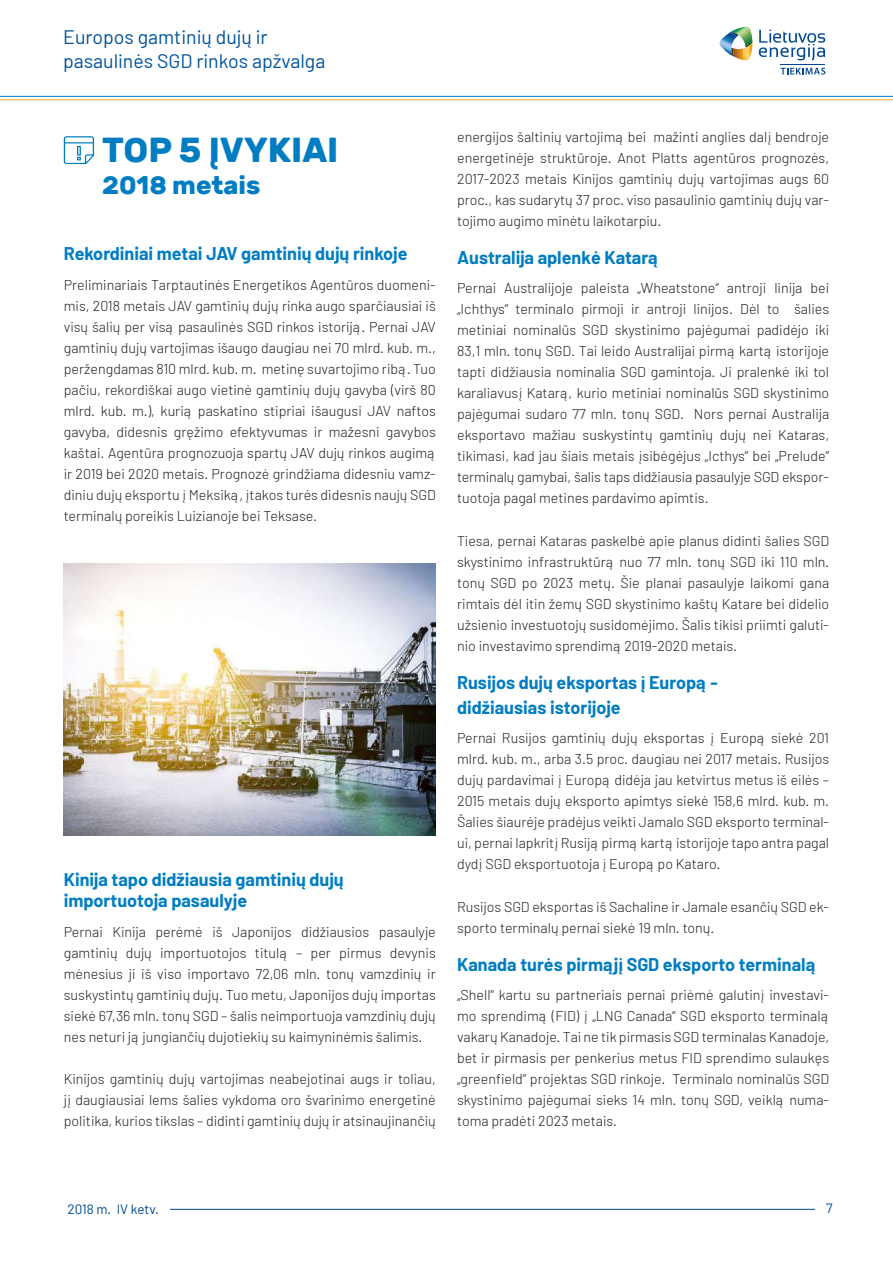
<style>
.page{position:relative;width:893px;height:1263px;background:#fff}
.page>*{position:absolute;margin:0;border:0;box-sizing:border-box;transform-origin:0 0}
.t1{font:700 34.65px "Rubik";color:#007dc2}
.t2{font:700 25.5px "Rubik";color:#007dc2}
.t3{font:19.5px/23.4px "Barlow";color:#00539b}
.t4{font:700 18px/25.2px "Barlow";color:#007dc2}
.t5{font:300 14.25px/21px "Barlow";color:#231f20;text-align:justify}
.t6{font:13.5px "Barlow";color:#004892}
</style>
<div class="page">
<hr style="left:170px;top:1209px;width:645px;height:1px;background:#004892">
<svg style="left:719px;top:27px;width:34px;height:33px"></svg>
<svg style="left:759px;top:30px;width:66px;height:31px"></svg>
<svg style="left:780px;top:68px;width:45px;height:7px"></svg>
<hr style="left:780px;top:64px;width:45px;height:1px;background:#004892">
<hr style="left:0;top:96px;width:893px;height:1px;background:#007dc2">
<hr style="left:0;top:99px;width:893px;height:1px;background:#fbae22">
<svg style="left:64px;top:136px;width:30px;height:28px"></svg>
<img style="left:64px;top:563px;width:372px;height:273px">
<h3 class="t3" style="left:63px;top:25px;width:264px">Europos gamtinių dujų ir pasaulinės SGD rinkos apžvalga</h3>
<h1 class="t1" style="left:102px;top:130px;width:238px">TOP 5 ĮVYKIAI</h1>
<h2 class="t2" style="left:102px;top:170px;width:160px">2018 metais</h2>
<p class="t4" style="left:64px;top:241px;width:345px">Rekordiniai metai JAV gamtinių dujų rinkoje</p>
<p class="t5" style="left:64px;top:274px;width:374px">Preliminariais Tarptautinės Energetikos Agentūros duomeni&shy;mis, 2018 metais JAV gamtinių dujų rinka augo sparčiausiai iš visų šalių per visą pasaulinės SGD rinkos istoriją. Pernai JAV gamtinių dujų vartojimas išaugo daugiau nei 70 mlrd. kub. m., peržengdamas 810 mlrd. kub. m. metinę suvartojimo ribą. Tuo pačiu, rekordiškai augo vietinė gamtinių dujų gavyba (virš 80 mlrd. kub. m.), kurią paskatino stipriai išaugusi JAV naftos gavyba, didesnis gręžimo efektyvumas ir mažesni gavybos kaštai. Agentūra prognozuoja spartų JAV dujų rinkos augimą ir 2019 bei 2020 metais. Prognozė grindžiama didesniu vamz&shy;diniu dujų eksportu į Meksiką, įtakos turės didesnis naujų SGD terminalų poreikis Luizianoje bei Teksase.</p>
<p class="t4" style="left:64px;top:869px;width:281px;line-height:21px">Kinija tapo didžiausia gamtinių dujų importuotoja pasaulyje</p>
<p class="t5" style="left:64px;top:921px;width:374px">Pernai Kinija perėmė iš Japonijos didžiausios pasaulyje gamtinių dujų importuotojos titulą – per pirmus devynis mėnesius ji iš viso importavo 72,06 mln. tonų vamzdinių ir suskystintų gamtinių dujų. Tuo metu, Japonijos dujų importas siekė 67,36 mln. tonų SGD – šalis neimportuoja vamzdinių dujų nes neturi ją jungiančių dujotiekių su kaimyninėmis šalimis.</p>
<p class="t5" style="left:64px;top:1068px;width:374px">Kinijos gamtinių dujų vartojimas neabejotinai augs ir toliau, jį daugiausiai lems šalies vykdoma oro švarinimo energetinė politika, kurios tikslas – didinti gamtinių dujų ir atsinaujinančių</p>
<p class="t5" style="left:457px;top:126px;width:374px">energijos šaltinių vartojimą bei mažinti anglies dalį bendroje energetinėje struktūroje. Anot Platts agentūros prognozės, 2017-2023 metais Kinijos gamtinių dujų vartojimas augs 60 proc., kas sudarytų 37 proc. viso pasaulinio gamtinių dujų var&shy;tojimo augimo minėtu laikotarpiu.</p>
<p class="t4" style="left:457px;top:245px;width:203px">Australija aplenkė Katarą</p>
<p class="t5" style="left:457px;top:277px;width:374px">Pernai Australijoje paleista „Wheatstone“ antroji linija bei „Ichthys“ terminalo pirmoji ir antroji linijos. Dėl to šalies metiniai nominalūs SGD skystinimo pajėgumai padidėjo iki 83,1 mln. tonų SGD. Tai leido Australijai pirmą kartą istorijoje tapti didžiausia nominalia SGD gamintoja. Ji pralenkė iki tol karaliavusį Katarą, kurio metiniai nominalūs SGD skystinimo pajėgumai sudaro 77 mln. tonų SGD. Nors pernai Australija eksportavo mažiau suskystintų gamtinių dujų nei Kataras, tikimasi, kad jau šiais metais įsibėgėjus „Icthys“ bei „Prelude“ terminalų gamybai, šalis taps didžiausia pasaulyje SGD ekspor&shy;tuotoja pagal metines pardavimo apimtis.</p>
<p class="t5" style="left:457px;top:530px;width:374px">Tiesa, pernai Kataras paskelbė apie planus didinti šalies SGD skystinimo infrastruktūrą nuo 77 mln. tonų SGD iki 110 mln. tonų SGD po 2023 metų. Šie planai pasaulyje laikomi gana rimtais dėl itin žemų SGD skystinimo kaštų Katare bei didelio užsienio investuotojų susidomėjimo. Šalis tikisi priimti galuti&shy;nio investavimo sprendimą 2019-2020 metais.</p>
<p class="t4" style="left:457px;top:669px;width:262px">Rusijos dujų eksportas į Europą - didžiausias istorijoje</p>
<p class="t5" style="left:457px;top:727px;width:374px">Pernai Rusijos gamtinių dujų eksportas į Europą siekė 201 mlrd. kub. m., arba 3.5 proc. daugiau nei 2017 metais. Rusijos dujų pardavimai į Europą didėja jau ketvirtus metus iš eilės – 2015 metais dujų eksporto apimtys siekė 158,6 mlrd. kub. m.<br>Šalies šiaurėje pradėjus veikti Jamalo SGD eksporto terminal&shy;ui, pernai lapkritį Rusiją pirmą kartą istorijoje tapo antra pagal dydį SGD eksportuotoja į Europą po Kataro.</p>
<p class="t5" style="left:457px;top:896px;width:374px">Rusijos SGD eksportas iš Sachaline ir Jamale esančių SGD ek&shy;sporto terminalų pernai siekė 19 mln. tonų.</p>
<p class="t4" style="left:457px;top:951px;width:361px">Kanada turės pirmąjį SGD eksporto terminalą</p>
<p class="t5" style="left:457px;top:984px;width:374px">„Shell“ kartu su partneriais pernai priėmė galutinį investavi&shy;mo sprendimą (FID) į „LNG Canada“ SGD eksporto terminalą vakarų Kanadoje. Tai ne tik pirmasis SGD terminalas Kanadoje, bet ir pirmasis per penkerius metus FID sprendimo sulaukęs „greenfield“ projektas SGD rinkoje. Terminalo nominalūs SGD skystinimo pajėgumai sieks 14 mln. tonų SGD, veiklą numa&shy;toma pradėti 2023 metais.</p>
<p class="t6" style="left:68px;top:1200px;width:93px">2018 m. IV ketv.</p>
<p class="t6" style="left:826px;top:1200px;width:8px">7</p>
</div>
